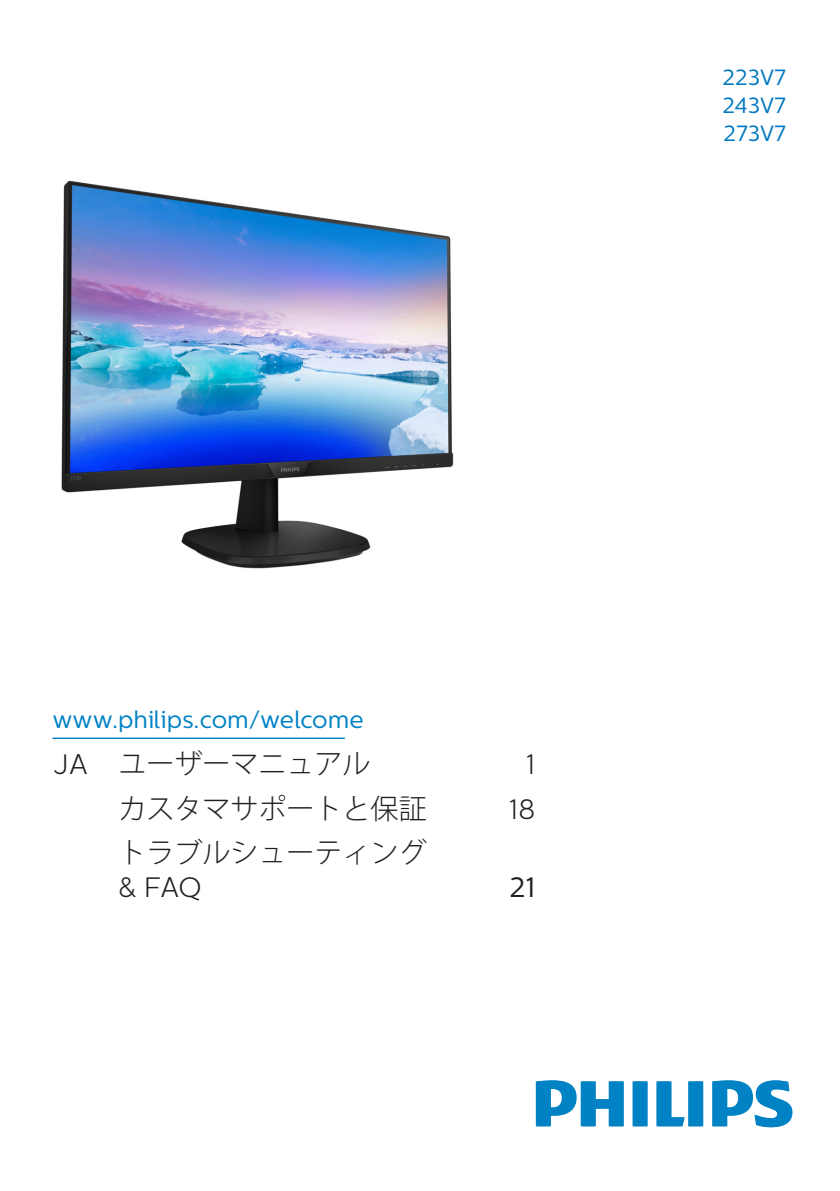
<style>
.page{position:relative;width:840px;height:1191px;background:#fff}
.page>*{position:absolute;margin:0;border:0;box-sizing:border-box;transform-origin:0 0}
.t1{font:300 28px/33.6px "Koz Go Std";color:#231f20}
.t2{font:300 28px "Centrale Sans";color:#231f20}
.t3{font:28px "Centrale Sans";color:#231f20}
.t4{font:24px "Centrale Sans";color:#0082c5}
.t5{font:22px "Centrale Sans";color:#0079c2}
.s1{font-family:"Centrale Sans"}
</style>
<div class="page">
<hr style="left:52px;top:737px;width:292px;height:2px;background:#0082c5">
<svg style="left:535px;top:1080px;width:257px;height:47px"></svg>
<img style="left:61px;top:180px;width:393px;height:389px">
<p class="t5" style="left:722px;top:65px;width:65px">223V7</p>
<p class="t5" style="left:722px;top:92px;width:65px">243V7</p>
<p class="t5" style="left:723px;top:120px;width:64px">273V7</p>
<p class="t4" style="left:52px;top:705px;width:312px">www.philips.com/welcome</p>
<p class="t1" style="left:54px;top:747px;width:318px"><span class="s1">JA</span> ユーザーマニュアル</p>
<p class="t2" style="left:526px;top:748px;width:11px">1</p>
<p class="t1" style="left:118px;top:792px;width:309px">カスタマサポートと保証</p>
<p class="t2" style="left:509px;top:793px;width:27px">18</p>
<p class="t1" style="left:118px;top:836px;width:309px">トラブルシューティング<span class="s1">&amp; FAQ</span></p>
<p class="t3" style="left:509px;top:871px;width:27px">21</p>
</div>
